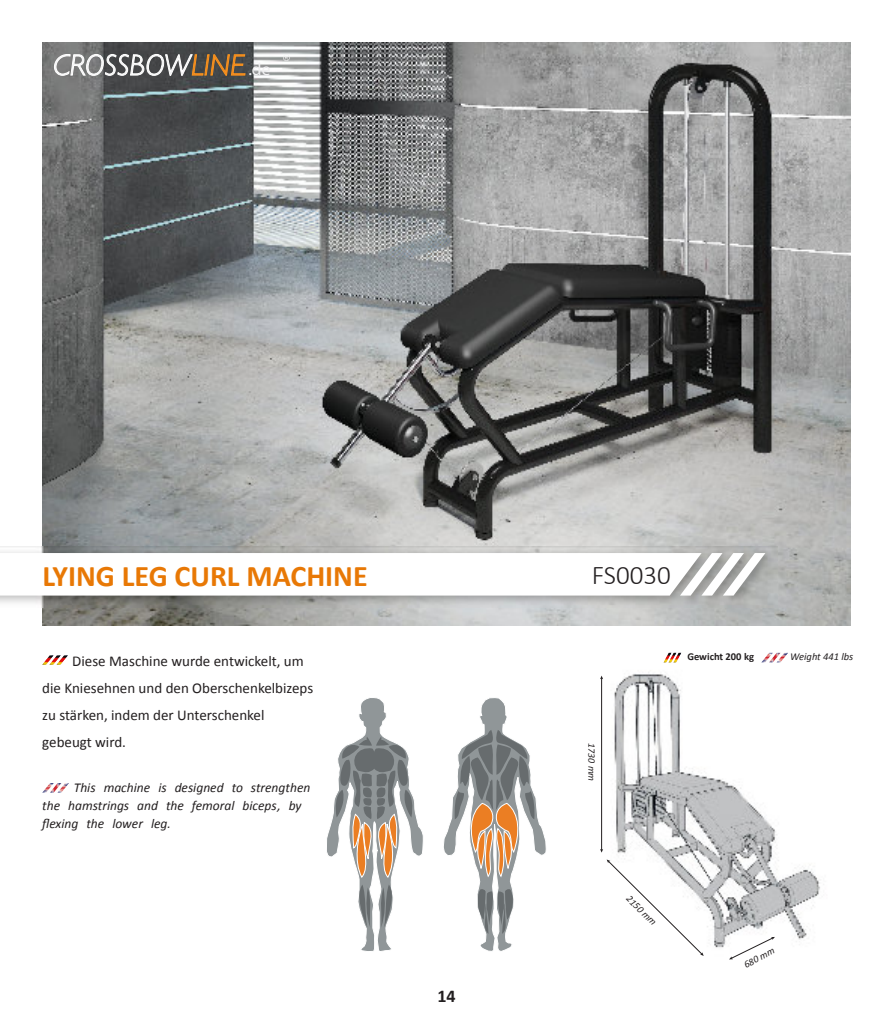
<style>
.page{position:relative;width:893px;height:1021px;background:#fff}
.page>*{position:absolute;margin:0;border:0;box-sizing:border-box;transform-origin:0 0}
.t1{font:700 30px "Calibri";color:#e87805}
.t2{font:300 27px "Calibri";color:#231f20}
.t3{font:700 18px "Calibri";color:#231f20}
.t4{font:17.25px "Myriad Pro";color:#f1f1f2}
.t5{font:15px/27px "Calibri";color:#231f20}
.t6{font:italic 13.5px/18px "Calibri";color:#231f20}
.t7{font:700 10.5px "Calibri";color:#231f20}
.t8{font:italic 10.5px "Calibri";color:#231f20}
.t9{font:italic 9.9px "Calibri";color:#231f20}
</style>
<div class="page">
<svg style="left:327px;top:698px;width:96px;height:253px"></svg>
<svg style="left:443px;top:698px;width:103px;height:253px"></svg>
<img style="left:43px;top:43px;width:807px;height:582px">
<img style="left:600px;top:662px;width:220px;height:298px">
<hr style="left:601px;top:678px;width:1px;height:172px;background:#231f20">
<svg style="left:600px;top:675px;width:3px;height:4px"></svg>
<svg style="left:607px;top:859px;width:97px;height:96px"></svg>
<svg style="left:729px;top:936px;width:46px;height:23px"></svg>
<img style="left:0;top:546px;width:777px;height:62px">
<svg style="left:0;top:553px;width:765px;height:42px"></svg>
<svg style="left:43px;top:783px;width:26px;height:9px"></svg>
<svg style="left:54px;top:49px;width:192px;height:33px;background:#77726c"></svg>
<svg style="left:283px;top:54px;width:7px;height:7px"></svg>
<svg style="left:762px;top:653px;width:26px;height:9px"></svg>
<svg style="left:664px;top:653px;width:17px;height:9px"></svg>
<svg style="left:43px;top:655px;width:25px;height:9px"></svg>
<p class="t4" style="left:248px;top:62px;width:24px">.de</p>
<h1 class="t1" style="left:43px;top:563px;width:327px">LYING LEG CURL MACHINE</h1>
<h2 class="t2" style="left:592px;top:564px;width:81px">FS0030</h2>
<p class="t5" style="left:42px;top:648px;width:272px;text-indent:30px">Diese Maschine wurde entwickelt, um die Kniesehnen und den Oberschenkelbizeps zu stärken, indem der Unterschenkel gebeugt wird.</p>
<p class="t6" style="left:42px;top:779px;width:270px;text-indent:32px">This machine is designed to strengthen the hamstrings and the femoral biceps, by flexing the lower leg.</p>
<p class="t3" style="left:437px;top:988px;width:20px">14</p>
<p class="t9" style="left:596px;top:743px;width:39px;rotate:90deg">1730 mm</p>
<p class="t7" style="left:687px;top:652px;width:68px">Gewicht 200 kg</p>
<p class="t8" style="left:790px;top:652px;width:65px">Weight 441 lbs</p>
<p class="t9" style="left:631px;top:893px;width:39px;rotate:45deg">2150 mm</p>
<p class="t9" style="left:743px;top:961px;width:34px;rotate:-27deg">680 mm</p>
</div>
